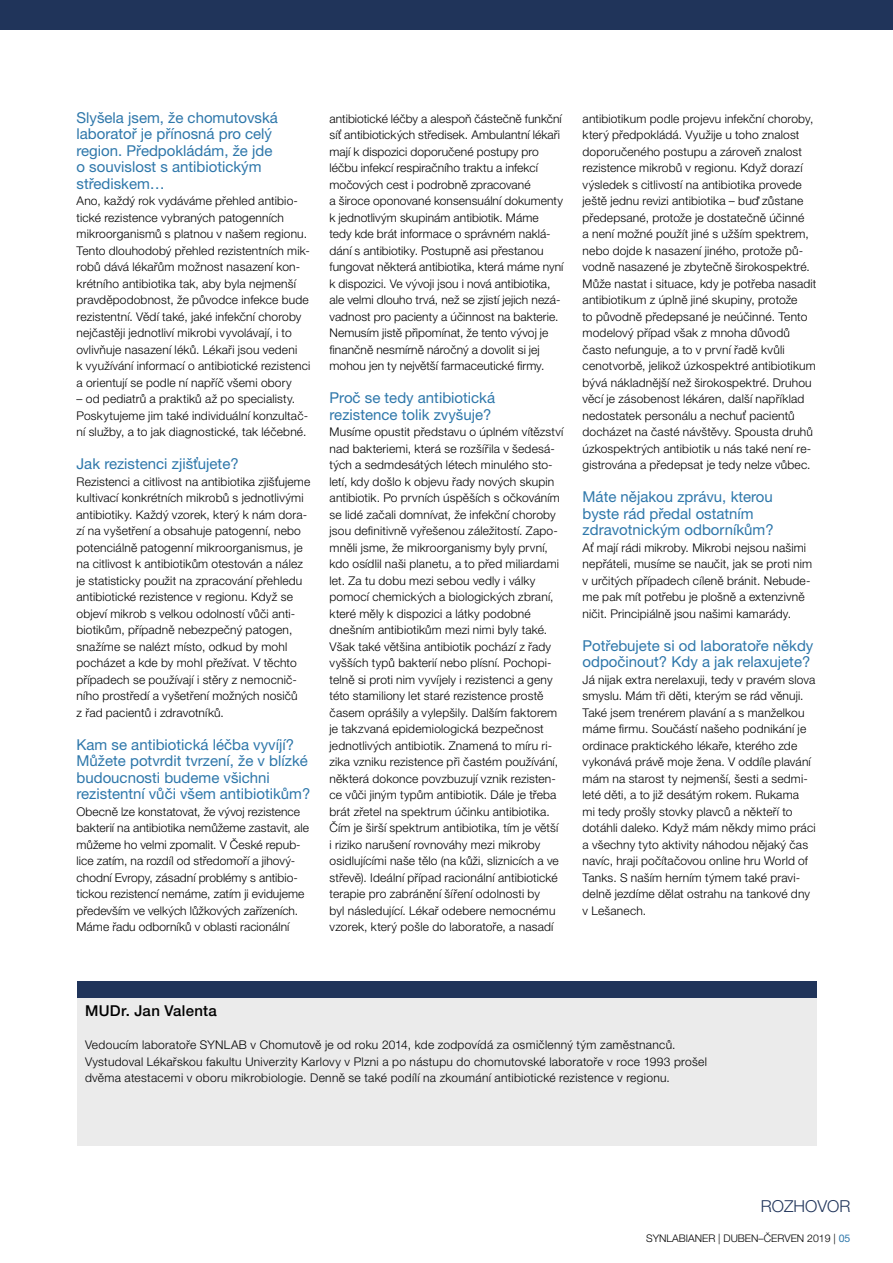
<style>
.page{position:relative;width:893px;height:1263px;background:#fff}
.page>*{position:absolute;margin:0;border:0;box-sizing:border-box;transform-origin:0 0}
.t1{font:300 16.5px "Helvetica Neue CE";color:#20345a}
.t2{font:15px/16.5px "Helvetica Neue CE";color:#2e77aa}
.t3{font:500 15px "Helvetica Neue CE";letter-spacing:.02em;color:#000}
.t4{font:300 12px/16.5px "Helvetica Neue CE";letter-spacing:.015em;color:#000}
.t5{font:300 10.5px "Helvetica Neue CE";color:#000}
.s1{font-weight:400;color:#2e77aa}
</style>
<div class="page">
<div style="left:0;top:0;width:893px;height:30px;background:#20345a"></div>
<div style="left:77px;top:997px;width:739px;height:149px;background:#ebebeb"></div>
<div style="left:77px;top:981px;width:739px;height:16px;background:#20345a"></div>
<p class="t2" style="left:77px;top:111px;width:203px">Slyšela jsem, že chomutovská laboratoř je přínosná pro celý region. Předpokládám, že jde o souvislost s antibiotickým střediskem…</p>
<p class="t4" style="left:77px;top:194px;width:235px">Ano, každý rok vydáváme přehled antibio&shy;tické rezistence vybraných patogenních mikroorganismů s platnou v našem regionu.<br>Tento dlouhodobý přehled rezistentních mik&shy;robů dává lékařům možnost nasazení kon&shy;krétního antibiotika tak, aby byla nejmenší pravděpodobnost, že původce infekce bude rezistentní. Vědí také, jaké infekční choroby nejčastěji jednotliví mikrobi vyvolávají, i to ovlivňuje nasazení léků. Lékaři jsou vedeni<br>k využívání informací o antibiotické rezistenci a orientují se podle ní napříč všemi obory</p>
<p class="t4" style="left:77px;top:392px;width:233px">– od pediatrů a praktiků až po specialisty.<br>Poskytujeme jim také individuální konzultač&shy;ní služby, a to jak diagnostické, tak léčebné.</p>
<p class="t2" style="left:77px;top:457px;width:164px">Jak rezistenci zjišťujete?</p>
<p class="t4" style="left:77px;top:474px;width:235px">Rezistenci a citlivost na antibiotika zjišťujeme kultivací konkrétních mikrobů s jednotlivými antibiotiky. Každý vzorek, který k nám dora&shy;zí na vyšetření a obsahuje patogenní, nebo potenciálně patogenní mikroorganismus, je na citlivost k antibiotikům otestován a nález je statisticky použit na zpracování přehledu antibiotické rezistence v regionu. Když se objeví mikrob s velkou odolností vůči anti&shy;biotikům, případně nebezpečný patogen, snažíme se nalézt místo, odkud by mohl pocházet a kde by mohl přežívat. V těchto případech se používají i stěry z nemocnič&shy;ního prostředí a vyšetření možných nosičů<br>z řad pacientů i zdravotníků.</p>
<p class="t2" style="left:77px;top:738px;width:235px">Kam se antibiotická léčba vyvíjí?<br>Můžete potvrdit tvrzení, že v blízké budoucnosti budeme všichni rezistentní vůči všem antibiotikům?</p>
<p class="t4" style="left:77px;top:804px;width:234px">Obecně lze konstatovat, že vývoj rezistence bakterií na antibiotika nemůžeme zastavit, ale můžeme ho velmi zpomalit. V České repub&shy;lice zatím, na rozdíl od středomoří a jihový&shy;chodní Evropy, zásadní problémy s antibio&shy;tickou rezistencí nemáme, zatím ji evidujeme především ve velkých lůžkových zařízeních.<br>Máme řadu odborníků v oblasti racionální</p>
<p class="t4" style="left:330px;top:111px;width:235px">antibiotické léčby a alespoň částečně funkční síť antibiotických středisek. Ambulantní lékaři mají k dispozici doporučené postupy pro léčbu infekcí respiračního traktu a infekcí močových cest i podrobně zpracované<br>a široce oponované konsensuální dokumenty k jednotlivým skupinám antibiotik. Máme tedy kde brát informace o správném naklá&shy;dání s antibiotiky. Postupně asi přestanou fungovat některá antibiotika, která máme nyní k dispozici. Ve vývoji jsou i nová antibiotika, ale velmi dlouho trvá, než se zjistí jejich nezá&shy;vadnost pro pacienty a účinnost na bakterie.<br>Nemusím jistě připomínat, že tento vývoj je finančně nesmírně náročný a dovolit si jej mohou jen ty největší farmaceutické firmy.</p>
<p class="t2" style="left:330px;top:391px;width:167px">Proč se tedy antibiotická rezistence tolik zvyšuje?</p>
<p class="t4" style="left:330px;top:425px;width:235px">Musíme opustit představu o úplném vítězství nad bakteriemi, která se rozšířila v šedesá&shy;tých a sedmdesátých létech minulého sto&shy;letí, kdy došlo k objevu řady nových skupin antibiotik. Po prvních úspěších s očkováním se lidé začali domnívat, že infekční choroby jsou definitivně vyřešenou záležitostí. Zapo&shy;mněli jsme, že mikroorganismy byly první, kdo osídlil naši planetu, a to před miliardami let. Za tu dobu mezi sebou vedly i války pomocí chemických a biologických zbraní, které měly k dispozici a látky podobné dnešním antibiotikům mezi nimi byly také.<br>Však také většina antibiotik pochází z řady vyšších typů bakterií nebo plísní. Pochopi&shy;telně si proti nim vyvíjely i rezistenci a geny této stamiliony let staré rezistence prostě časem oprášily a vylepšily. Dalším faktorem je takzvaná epidemiologická bezpečnost jednotlivých antibiotik. Znamená to míru ri&shy;zika vzniku rezistence při častém používání, některá dokonce povzbuzují vznik rezisten&shy;ce vůči jiným typům antibiotik. Dále je třeba brát zřetel na spektrum účinku antibiotika.<br>Čím je širší spektrum antibiotika, tím je větší i riziko narušení rovnováhy mezi mikroby osidlujícími naše tělo (na kůži, sliznicích a ve střevě). Ideální případ racionální antibiotické terapie pro zabránění šíření odolnosti by<br>byl následující. Lékař odebere nemocnému vzorek, který pošle do laboratoře, a nasadí</p>
<p class="t4" style="left:583px;top:111px;width:235px">antibiotikum podle projevu infekční choroby, který předpokládá. Využije u toho znalost doporučeného postupu a zároveň znalost rezistence mikrobů v regionu. Když dorazí výsledek s citlivostí na antibiotika provede ještě jednu revizi antibiotika – buď zůstane předepsané, protože je dostatečně účinné<br>a není možné použít jiné s užším spektrem, nebo dojde k nasazení jiného, protože pů&shy;vodně nasazené je zbytečně širokospektré.<br>Může nastat i situace, kdy je potřeba nasadit antibiotikum z úplně jiné skupiny, protože<br>to původně předepsané je neúčinné. Tento modelový případ však z mnoha důvodů často nefunguje, a to v první řadě kvůli cenotvorbě, jelikož úzkospektré antibiotikum bývá nákladnější než širokospektré. Druhou věcí je zásobenost lékáren, další například nedostatek personálu a nechuť pacientů docházet na časté návštěvy. Spousta druhů úzkospektrých antibiotik u nás také není re&shy;gistrována a předepsat je tedy nelze vůbec.</p>
<p class="t2" style="left:583px;top:490px;width:193px">Máte nějakou zprávu, kterou byste rád předal ostatním zdravotnickým odborníkům?</p>
<p class="t4" style="left:583px;top:540px;width:231px">Ať mají rádi mikroby. Mikrobi nejsou našimi nepřáteli, musíme se naučit, jak se proti nim v určitých případech cíleně bránit. Nebude&shy;me pak mít potřebu je plošně a extenzivně ničit. Principiálně jsou našimi kamarády.</p>
<p class="t2" style="left:583px;top:639px;width:232px">Potřebujete si od laboratoře někdy odpočinout? Kdy a jak relaxujete?</p>
<p class="t4" style="left:583px;top:672px;width:235px">Já nijak extra nerelaxuji, tedy v pravém slova smyslu. Mám tři děti, kterým se rád věnuji.<br>Také jsem trenérem plavání a s manželkou máme firmu. Součástí našeho podnikání je ordinace praktického lékaře, kterého zde vykonává právě moje žena. V oddíle plavání mám na starost ty nejmenší, šesti a sedmi&shy;leté děti, a to již desátým rokem. Rukama<br>mi tedy prošly stovky plavců a někteří to dotáhli daleko. Když mám někdy mimo práci a všechny tyto aktivity náhodou nějaký čas navíc, hraji počítačovou online hru World of Tanks. S naším herním týmem také pravi&shy;delně jezdíme dělat ostrahu na tankové dny v Lešanech.</p>
<p class="t3" style="left:85px;top:1002px;width:133px">MUDr. Jan Valenta</p>
<p class="t4" style="left:85px;top:1038px;width:623px">Vedoucím laboratoře SYNLAB v Chomutově je od roku 2014, kde zodpovídá za osmičlenný tým zaměstnanců.<br>Vystudoval Lékařskou fakultu Univerzity Karlovy v Plzni a po nástupu do chomutovské laboratoře v roce 1993 prošel dvěma atestacemi v oboru mikrobiologie. Denně se také podílí na zkoumání antibiotické rezistence v regionu.</p>
<h1 class="t1" style="left:761px;top:1196px;width:91px">ROZHOVOR</h1>
<p class="t5" style="left:646px;top:1232px;width:206px">SYNLABIANER | DUBEN–ČERVEN 2019 | <span class="s1">05</span></p>
</div>
